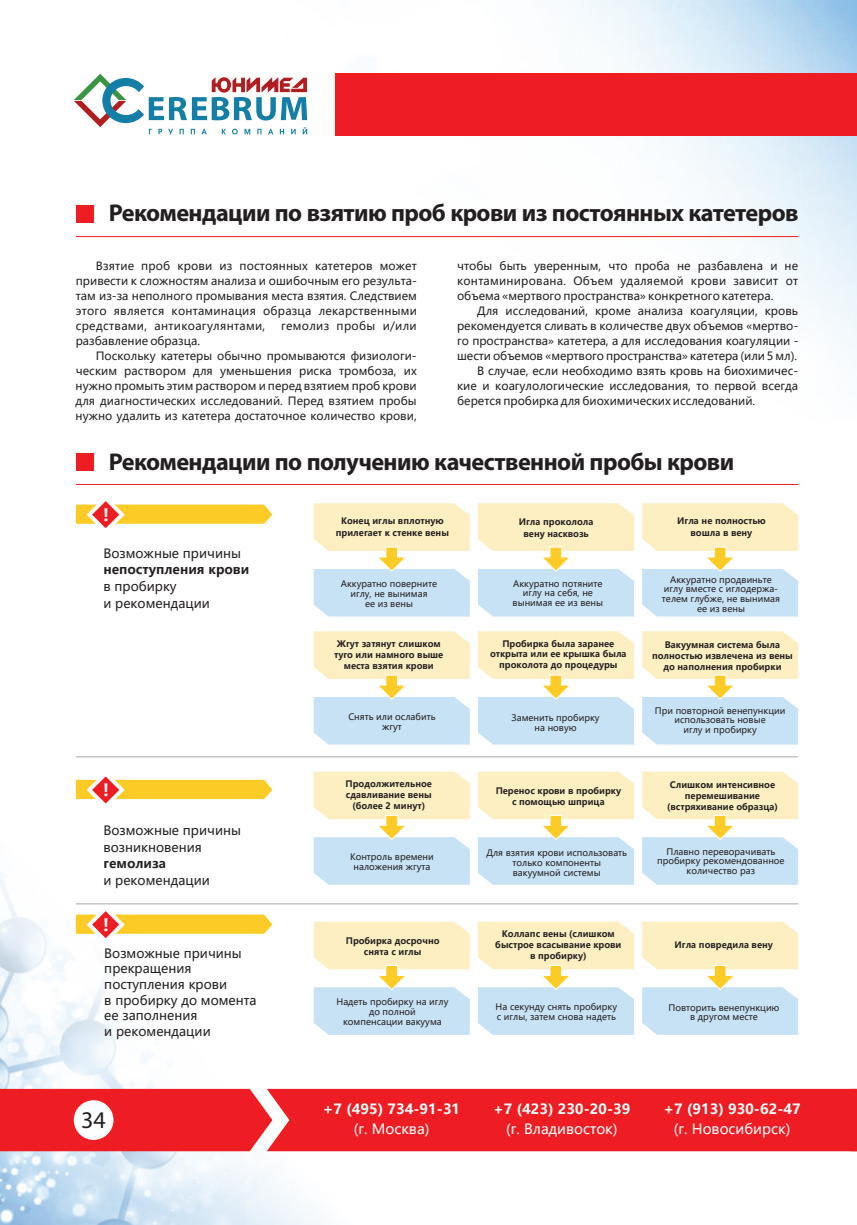
<style>
.page{position:relative;width:857px;height:1225px;background:#fff}
.page>*{position:absolute;margin:0;border:0;box-sizing:border-box;transform-origin:0 0}
.t1{font:700 24.2px "Myriad Pro";letter-spacing:-.025em;color:#231f20}
.t2{font:24px "Myriad Pro";color:#231f20}
.t3{font:700 17px "Microsoft Ya Hei";color:#fff}
.t4{font:700 14px "Microsoft Ya Hei";color:#fff}
.t5{font:14px "Microsoft Ya Hei";color:#fff}
.t6{font:12.8px/15.6px "Microsoft Ya Hei";color:#231f20}
.t7{font:700 12.8px "Microsoft Ya Hei";color:#231f20}
.t8{font:11.4px/15px "Microsoft Ya Hei";color:#231f20;text-align:justify}
.t9{font:11.4px "Microsoft Ya Hei";letter-spacing:.03em;color:#231f20}
.t10{font:8.8px/9.6px "Microsoft Ya Hei";color:#231f20;text-align:center}
.t11{font:700 8.8px/10.8px "Microsoft Ya Hei";color:#231f20;text-align:center}
</style>
<div class="page">
<img style="left:0;top:0;width:856px;height:1225px">
<svg style="left:74px;top:74px;width:233px;height:60px"></svg>
<div style="left:334px;top:74px;width:522px;height:62px;background:#ee1d23"></div>
<div style="left:0;top:1089px;width:856px;height:62px;background:#ee1d23"></div>
<hr style="left:76px;top:236px;width:721px;height:1px;background:#ee1d23">
<svg style="left:76px;top:495px;width:196px;height:39px"></svg>
<svg style="left:76px;top:771px;width:196px;height:38px"></svg>
<svg style="left:76px;top:905px;width:196px;height:38px"></svg>
<svg style="left:313px;top:503px;width:156px;height:113px"></svg>
<svg style="left:477px;top:503px;width:156px;height:113px"></svg>
<svg style="left:641px;top:503px;width:156px;height:113px"></svg>
<svg style="left:313px;top:631px;width:156px;height:113px"></svg>
<svg style="left:477px;top:631px;width:156px;height:113px"></svg>
<svg style="left:641px;top:631px;width:156px;height:113px"></svg>
<svg style="left:313px;top:921px;width:156px;height:114px"></svg>
<svg style="left:477px;top:921px;width:156px;height:114px"></svg>
<svg style="left:641px;top:921px;width:156px;height:114px"></svg>
<svg style="left:313px;top:771px;width:156px;height:113px"></svg>
<svg style="left:477px;top:771px;width:156px;height:113px"></svg>
<svg style="left:641px;top:771px;width:156px;height:113px"></svg>
<hr style="left:76px;top:756px;width:721px;height:1px;background:#a8a9ad">
<hr style="left:76px;top:903px;width:721px;height:1px;background:#a8a9ad">
<div style="left:76px;top:206px;width:17px;height:17px;background:#ee1d23"></div>
<hr style="left:76px;top:484px;width:721px;height:1px;background:#ee1d23">
<div style="left:76px;top:454px;width:17px;height:17px;background:#ee1d23"></div>
<h1 class="t1" style="left:109px;top:197px;width:691px">Рекомендации по взятию проб крови из постоянных катетеров</h1>
<p class="t8" style="left:457px;top:258px;width:342px">чтобы быть уверенным, что проба не разбавлена и не контаминирована. Объем удаляемой крови зависит от объема «мертвого пространства» конкретного катетера.</p>
<p class="t8" style="left:477px;top:303px;width:322px">Для исследований, кроме анализа коагуляции, кровь</p>
<p class="t8" style="left:457px;top:318px;width:342px">рекомендуется сливать в количестве двух объемов «мертво-</p>
<p class="t8" style="left:457px;top:333px;width:343px">го пространства» катетера, а для исследования коагуляции -</p>
<p class="t8" style="left:457px;top:348px;width:341px">шести объемов «мертвого пространства» катетера (или 5 мл).</p>
<p class="t8" style="left:477px;top:363px;width:322px">В случае, если необходимо взять кровь на биохимичес-</p>
<p class="t8" style="left:457px;top:378px;width:342px">кие и коагулологические исследования, то первой всегда</p>
<p class="t8" style="left:457px;top:393px;width:299px">берется пробирка для биохимических исследований.</p>
<p class="t8" style="left:76px;top:258px;width:342px;text-indent:20px">Взятие проб крови из постоянных катетеров может привести к сложностям анализа и ошибочным его результа&shy;там из-за неполного промывания места взятия. Следствием этого является контаминация образца лекарственными средствами, антикоагулянтами,</p>
<p class="t9" style="left:281px;top:318px;width:137px">гемолиз пробы и/или</p>
<p class="t8" style="left:76px;top:333px;width:126px">разбавление образца.</p>
<p class="t8" style="left:96px;top:348px;width:322px">Поскольку катетеры обычно промываются физиологи-</p>
<p class="t8" style="left:76px;top:363px;width:342px">ческим раствором для уменьшения риска тромбоза, их</p>
<p class="t8" style="left:76px;top:378px;width:342px">нужно промыть этим раствором и перед взятием проб крови</p>
<p class="t8" style="left:76px;top:393px;width:342px">для диагностических исследований. Перед взятием пробы</p>
<p class="t8" style="left:76px;top:408px;width:342px">нужно удалить из катетера достаточное количество крови,</p>
<h1 class="t1" style="left:109px;top:446px;width:626px">Рекомендации по получению качественной пробы крови</h1>
<h3 class="t3" style="left:103px;top:503px;width:7px">!</h3>
<p class="t6" style="left:103px;top:545px;width:139px">Возможные причины</p>
<p class="t7" style="left:103px;top:561px;width:147px">непоступления крови</p>
<p class="t6" style="left:103px;top:578px;width:108px;line-height:16.8px">в пробирку<br>и рекомендации</p>
<h3 class="t3" style="left:103px;top:778px;width:7px">!</h3>
<p class="t6" style="left:103px;top:821px;width:139px;line-height:16.8px">Возможные причины возникновения</p>
<p class="t7" style="left:103px;top:854px;width:64px">гемолиза</p>
<p class="t6" style="left:103px;top:872px;width:108px">и рекомендации</p>
<h3 class="t3" style="left:103px;top:913px;width:7px">!</h3>
<p class="t6" style="left:104px;top:945px;width:154px">Возможные причины прекращения поступления крови<br>в пробирку до момента ее заполнения<br>и рекомендации</p>
<h2 class="t2" style="left:81px;top:1105px;width:26px">34</h2>
<p class="t11" style="left:336px;top:515px;width:114px;line-height:11.8px">Конец иглы вплотную прилегает к стенке вены</p>
<p class="t11" style="left:518px;top:515px;width:76px;line-height:11.8px">Игла проколола вену насквозь</p>
<p class="t11" style="left:676px;top:515px;width:90px;line-height:11.8px">Игла не полностью вошла в вену</p>
<p class="t10" style="left:340px;top:579px;width:98px">Аккуратно поверните иглу, не вынимая<br>ее из вены</p>
<p class="t10" style="left:512px;top:578px;width:92px">Аккуратно потяните иглу на себя, не вынимая ее из вены</p>
<p class="t10" style="left:661px;top:574px;width:119px">Аккуратно продвиньте иглу вместе с иглодержа&shy;телем глубже, не вынимая ее из вены</p>
<p class="t11" style="left:334px;top:638px;width:111px">Жгут затянут слишком туго или намного выше места взятия крови</p>
<p class="t11" style="left:490px;top:638px;width:138px">Пробирка была заранее открыта или ее крышка была проколота до процедуры</p>
<p class="t11" style="left:651px;top:638px;width:142px">Вакуумная система была полностью извлечена из вены до наполнения пробирки</p>
<p class="t10" style="left:348px;top:711px;width:89px">Снять или ослабить жгут</p>
<p class="t10" style="left:511px;top:712px;width:89px">Заменить пробирку на новую</p>
<p class="t10" style="left:654px;top:705px;width:132px">При повторной венепункции использовать новые<br>иглу и пробирку</p>
<p class="t11" style="left:345px;top:778px;width:88px">Продолжительное сдавливание вены (более 2 минут)</p>
<p class="t11" style="left:495px;top:785px;width:127px">Перенос крови в пробирку с помощью шприца</p>
<p class="t11" style="left:666px;top:778px;width:112px">Слишком интенсивное перемешивание (встряхивание образца)</p>
<p class="t10" style="left:350px;top:851px;width:85px">Контроль времени наложения жгута</p>
<p class="t10" style="left:486px;top:848px;width:142px">Для взятия крови использовать только компоненты<br>вакуумной системы</p>
<p class="t10" style="left:656px;top:846px;width:129px">Плавно переворачивать пробирку рекомендованное количество раз</p>
<p class="t11" style="left:345px;top:935px;width:95px">Пробирка досрочно снята с иглы</p>
<p class="t11" style="left:495px;top:928px;width:128px">Коллапс вены (слишком быстрое всасывание крови в пробирку)</p>
<p class="t11" style="left:674px;top:939px;width:100px">Игла повредила вену</p>
<p class="t10" style="left:336px;top:997px;width:113px">Надеть пробирку на иглу до полной<br>компенсации вакуума</p>
<p class="t10" style="left:495px;top:1002px;width:123px;text-align:left">На секунду снять пробирку с иглы, затем снова надеть</p>
<p class="t10" style="left:668px;top:1002px;width:112px">Повторить венепункцию в другом месте</p>
<p class="t4" style="left:323px;top:1099px;width:139px">+7 (495) 734-91-31</p>
<p class="t5" style="left:353px;top:1119px;width:77px">(г. Москва)</p>
<p class="t4" style="left:493px;top:1099px;width:139px">+7 (423) 230-20-39</p>
<p class="t5" style="left:506px;top:1119px;width:113px">(г. Владивосток)</p>
<p class="t4" style="left:663px;top:1099px;width:139px">+7 (913) 930-62-47</p>
<p class="t5" style="left:673px;top:1119px;width:118px">(г. Новосибирск)</p>
</div>
